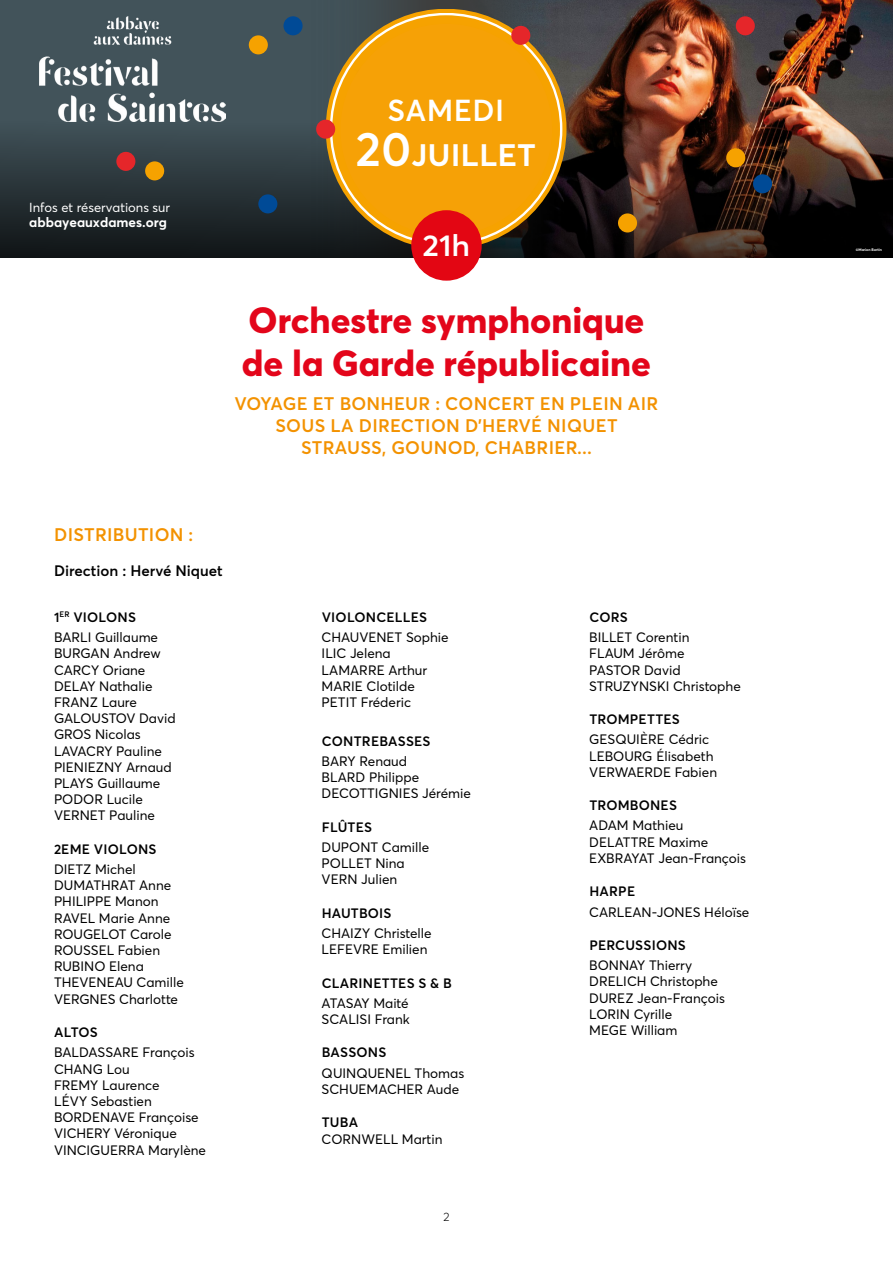
<style>
.page{position:relative;width:893px;height:1263px;background:#fff}
.page>*{position:absolute;margin:0;border:0;box-sizing:border-box;transform-origin:0 0}
.t1{font:600 37.5px "Averta";color:#fff}
.t2{font:800 36px/43.2px "Averta";color:#e3051a}
.t3{font:600 30px "Averta";letter-spacing:.015em;color:#fff}
.t4{font:600 29.85px "Averta";color:#fff;scale:1.05 1}
.t5{font:600 18px/21.6px "Averta";letter-spacing:.015em;color:#f39200;text-align:center}
.t6{font:600 15px "Averta";color:#000}
.t7{font:13.5px/16.2px "Averta";color:#000}
.t8{font:600 13.5px "Averta";letter-spacing:.015em;color:#000}
.t9{font:700 13.5px "Averta";color:#fff}
.t10{font:12.9px "Averta";color:#fff}
.t11{font:300 12px "Averta";color:#000}
.t12{font:700 3.75px "Averta";color:#fff}
.s1{font-size:48px}
.s2{font-weight:600}
</style>
<div class="page">
<img style="left:0;top:0;width:893px;height:258px">
<div style="left:618px;top:213px;width:19px;height:19px;background:#f6a200;border-radius:10px"></div>
<div style="left:736px;top:16px;width:19px;height:19px;background:#e5262a;border-radius:10px"></div>
<div style="left:145px;top:161px;width:19px;height:19px;background:#f6a200;border-radius:10px"></div>
<svg style="left:326px;top:9px;width:240px;height:241px;background:#f1a513"></svg>
<svg style="left:330px;top:13px;width:232px;height:232px"></svg>
<div style="left:332px;top:15px;width:228px;height:228px;background:#f6a200;border-radius:114px"></div>
<div style="left:116px;top:152px;width:19px;height:19px;background:#e5262a;border-radius:10px"></div>
<div style="left:283px;top:16px;width:20px;height:19px;background:#004a96;border-radius:10px"></div>
<div style="left:726px;top:148px;width:19px;height:19px;background:#f6a200;border-radius:10px"></div>
<div style="left:753px;top:174px;width:19px;height:19px;background:#004a96;border-radius:10px"></div>
<div style="left:316px;top:120px;width:19px;height:19px;background:#e5262a;border-radius:10px"></div>
<div style="left:511px;top:26px;width:19px;height:19px;background:#e5262a;border-radius:10px"></div>
<div style="left:258px;top:194px;width:19px;height:19px;background:#004a96;border-radius:10px"></div>
<div style="left:249px;top:35px;width:19px;height:19px;background:#f6a200;border-radius:10px"></div>
<img style="left:39px;top:17px;width:186px;height:105px">
<div style="left:340px;top:24px;width:212px;height:211px;background:#f6a106;border-radius:50%"></div>
<div style="left:411px;top:210px;width:71px;height:71px;background:#e30613;border-radius:50%"></div>
<p class="t10" style="left:29px;top:199px;width:142px">Infos et réservations sur</p>
<p class="t9" style="left:29px;top:213px;width:139px">abbayeauxdames.org</p>
<h3 class="t3" style="left:388px;top:89px;width:118px">SAMEDI</h3>
<h1 class="t1" style="left:356px;top:126px;width:182px"><span class="s1">20</span>juillet</h1>
<h3 class="t4" style="left:423px;top:224px;width:47px">21h</h3>
<h2 class="t2" style="left:242px;top:297px;width:411px">Orchestre symphonique de la Garde républicaine</h2>
<h3 class="t5" style="left:235px;top:392px;width:425px">VOYAGE ET BONHEUR : CONCERT EN PLEIN AIR<br>SOUS LA DIRECTION D’HERVÉ NIQUET<br>STRAUSS, GOUNOD, CHABRIER...</h3>
<h3 class="t5" style="left:54px;top:523px;width:141px">DISTRIBUTION :</h3>
<p class="t6" style="left:54px;top:560px;width:170px">Direction : Hervé Niquet</p>
<p class="t7" style="left:54px;top:606px;width:106px;line-height:20.4px"><span class="s2">1</span><sup>ER</sup> <span class="s2">VIOLONS<br></span>BARLI Guillaume</p>
<p class="t7" style="left:54px;top:645px;width:123px">BURGAN Andrew<br>CARCY Oriane<br>DELAY Nathalie<br>FRANZ Laure<br>GALOUSTOV David<br>GROS Nicolas<br>LAVACRY Pauline<br>PIENIEZNY Arnaud<br>PLAYS Guillaume<br>PODOR Lucile<br>VERNET Pauline</p>
<p class="t8" style="left:54px;top:839px;width:104px">2EME VIOLONS</p>
<p class="t7" style="left:54px;top:861px;width:131px">DIETZ Michel<br>DUMATHRAT Anne<br>PHILIPPE Manon<br>RAVEL Marie Anne<br>ROUGELOT Carole<br>ROUSSEL Fabien<br>RUBINO Elena<br>THEVENEAU Camille<br>VERGNES Charlotte</p>
<p class="t8" style="left:54px;top:1022px;width:45px">ALTOS</p>
<p class="t7" style="left:54px;top:1044px;width:154px">BALDASSARE François<br>CHANG Lou<br>FREMY Laurence<br>LÉVY Sebastien<br>BORDENAVE Françoise<br>VICHERY Véronique<br>VINCIGUERRA Marylène</p>
<p class="t8" style="left:322px;top:607px;width:107px">VIOLONCELLES</p>
<p class="t7" style="left:322px;top:629px;width:129px">CHAUVENET Sophie<br>ILIC Jelena<br>LAMARRE Arthur<br>MARIE Clotilde<br>PETIT Fréderic</p>
<p class="t8" style="left:322px;top:731px;width:110px">CONTREBASSES</p>
<p class="t7" style="left:322px;top:753px;width:151px">BARY Renaud<br>BLARD Philippe<br>DECOTTIGNIES Jérémie</p>
<p class="t8" style="left:322px;top:817px;width:52px">FLÛTES</p>
<p class="t7" style="left:322px;top:839px;width:109px">DUPONT Camille<br>POLLET Nina<br>VERN Julien</p>
<p class="t8" style="left:322px;top:903px;width:71px">HAUTBOIS</p>
<p class="t7" style="left:322px;top:925px;width:112px">CHAIZY Christelle<br>LEFEVRE Emilien</p>
<p class="t8" style="left:322px;top:973px;width:131px">CLARINETTES S &amp; B</p>
<p class="t7" style="left:322px;top:994px;width:90px">ATASAY Maité<br>SCALISI Frank</p>
<p class="t8" style="left:322px;top:1043px;width:66px">BASSONS</p>
<p class="t7" style="left:322px;top:1064px;width:144px">QUINQUENEL Thomas<br>SCHUEMACHER Aude</p>
<p class="t8" style="left:322px;top:1113px;width:38px">TUBA</p>
<p class="t7" style="left:322px;top:1130px;width:122px">CORNWELL Martin</p>
<p class="t11" style="left:443px;top:1208px;width:8px">2</p>
<p class="t8" style="left:589px;top:607px;width:40px">CORS</p>
<p class="t7" style="left:589px;top:629px;width:153px">BILLET Corentin<br>FLAUM Jérôme<br>PASTOR David<br>STRUZYNSKI Christophe</p>
<p class="t8" style="left:589px;top:710px;width:92px">TROMPETTES</p>
<p class="t7" style="left:589px;top:731px;width:129px">GESQUIÈRE Cédric<br>LEBOURG Élisabeth<br>VERWAERDE Fabien</p>
<p class="t8" style="left:589px;top:796px;width:89px">TROMBONES</p>
<p class="t7" style="left:589px;top:817px;width:158px">ADAM Mathieu<br>DELATTRE Maxime<br>EXBRAYAT Jean-François</p>
<p class="t8" style="left:589px;top:882px;width:47px">HARPE</p>
<p class="t7" style="left:589px;top:903px;width:162px">CARLEAN-JONES Héloïse</p>
<p class="t8" style="left:589px;top:935px;width:98px">PERCUSSIONS</p>
<p class="t7" style="left:589px;top:957px;width:137px">BONNAY Thierry<br>DRELICH Christophe<br>DUREZ Jean-François<br>LORIN Cyrille<br>MEGE William</p>
<p class="t12" style="left:856px;top:247px;width:28px">©Marion Bertin</p>
</div>
